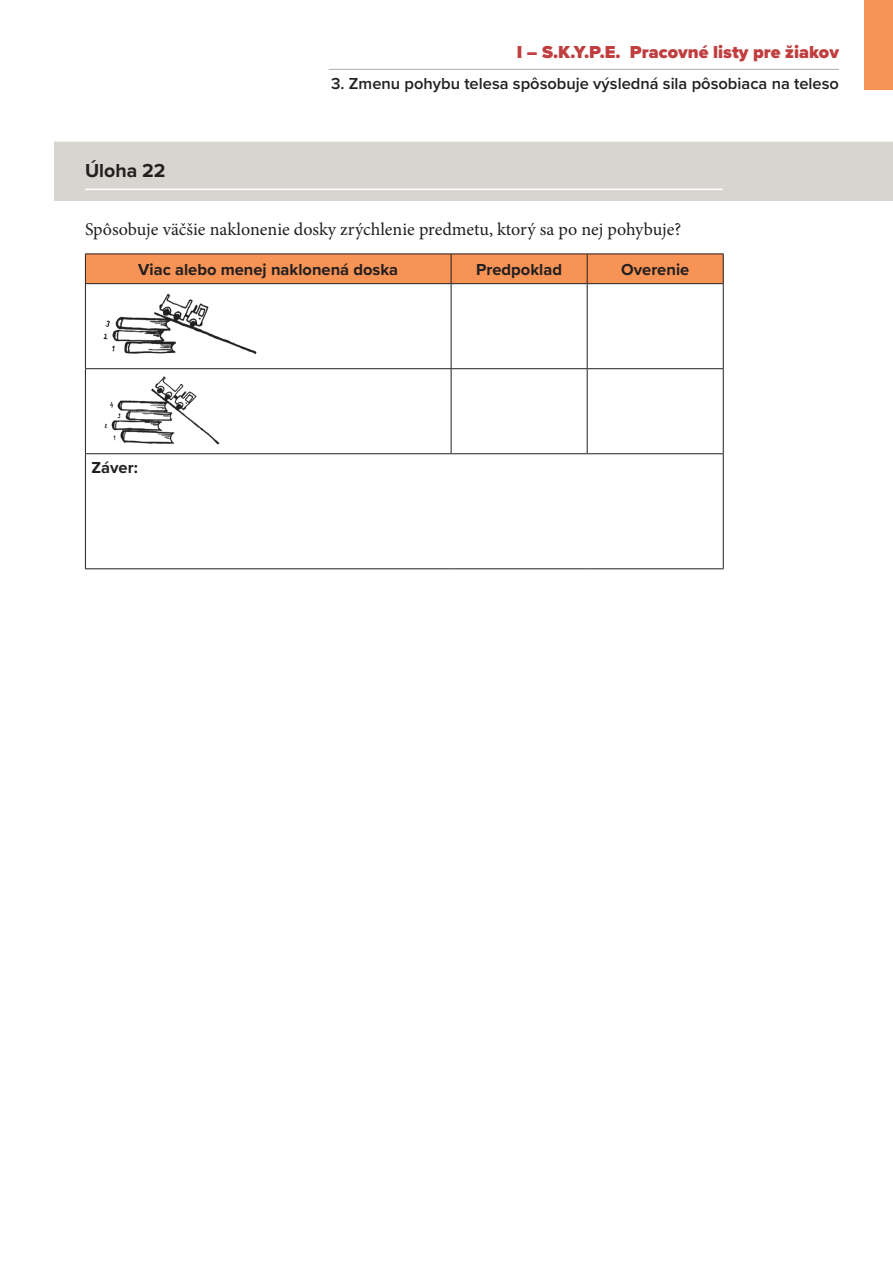
<style>
.page{position:relative;width:893px;height:1263px;background:#fff}
.page>*{position:absolute;margin:0;border:0;box-sizing:border-box;transform-origin:0 0}
.t1{font:700 19.5px "Proxima Nova";color:#231f20}
.t2{font:18px "Minion Pro";color:#231f20}
.t3{font:900 18px "Proxima Nova";color:#c03e3f}
.t4{font:600 16.5px "Proxima Nova";color:#231f20}
.t5{font:700 16.5px "Proxima Nova";color:#231f20}
</style>
<div class="page">
<hr style="left:329px;top:69px;width:510px;height:1px;background:#b1ada7">
<div style="left:864px;top:0;width:29px;height:89px;background:#f79354"></div>
<div style="left:54px;top:142px;width:839px;height:59px;background:#d8d4d0"></div>
<hr style="left:85px;top:189px;width:638px;height:1px;background:#fff">
<hr style="left:85px;top:253px;width:366px;height:1px;background:#231f20">
<hr style="left:451px;top:253px;width:136px;height:1px;background:#231f20">
<hr style="left:587px;top:253px;width:137px;height:1px;background:#231f20">
<div style="left:85px;top:254px;width:639px;height:29px;background:#f79354"></div>
<hr style="left:85px;top:283px;width:366px;height:1px;background:#231f20">
<hr style="left:85px;top:284px;width:1px;height:84px;background:#231f20">
<hr style="left:451px;top:283px;width:136px;height:1px;background:#231f20">
<hr style="left:451px;top:284px;width:1px;height:84px;background:#231f20">
<hr style="left:587px;top:283px;width:137px;height:1px;background:#231f20">
<hr style="left:587px;top:284px;width:1px;height:84px;background:#231f20">
<hr style="left:723px;top:284px;width:1px;height:84px;background:#231f20">
<hr style="left:85px;top:368px;width:366px;height:1px;background:#231f20">
<hr style="left:85px;top:369px;width:1px;height:84px;background:#231f20">
<hr style="left:451px;top:368px;width:136px;height:1px;background:#231f20">
<hr style="left:451px;top:369px;width:1px;height:84px;background:#231f20">
<hr style="left:587px;top:368px;width:137px;height:1px;background:#231f20">
<hr style="left:587px;top:369px;width:1px;height:84px;background:#231f20">
<hr style="left:723px;top:369px;width:1px;height:84px;background:#231f20">
<hr style="left:85px;top:453px;width:366px;height:1px;background:#231f20">
<hr style="left:85px;top:454px;width:1px;height:114px;background:#231f20">
<hr style="left:451px;top:453px;width:136px;height:1px;background:#231f20">
<hr style="left:587px;top:453px;width:137px;height:1px;background:#231f20">
<hr style="left:723px;top:454px;width:1px;height:114px;background:#231f20">
<hr style="left:85px;top:568px;width:366px;height:1px;background:#231f20">
<hr style="left:451px;top:568px;width:136px;height:1px;background:#231f20">
<hr style="left:587px;top:568px;width:137px;height:1px;background:#231f20">
<img style="left:103px;top:293px;width:154px;height:62px">
<img style="left:104px;top:376px;width:116px;height:69px">
<p class="t1" style="left:85px;top:156px;width:82px">Úloha 22</p>
<p class="t3" style="left:517px;top:38px;width:324px">I – S.K.Y.P.E. Pracovné listy pre žiakov</p>
<p class="t4" style="left:331px;top:71px;width:509px">3. Zmenu pohybu telesa spôsobuje výsledná sila pôsobiaca na teleso</p>
<p class="t2" style="left:85px;top:217px;width:598px">Spôsobuje väčšie naklonenie dosky zrýchlenie predmetu, ktorý sa po nej pohybuje?</p>
<p class="t5" style="left:138px;top:257px;width:261px">Viac alebo menej naklonená doska</p>
<p class="t5" style="left:476px;top:257px;width:87px">Predpoklad</p>
<p class="t5" style="left:621px;top:257px;width:70px">Overenie</p>
<p class="t5" style="left:91px;top:455px;width:48px">Záver:</p>
</div>
